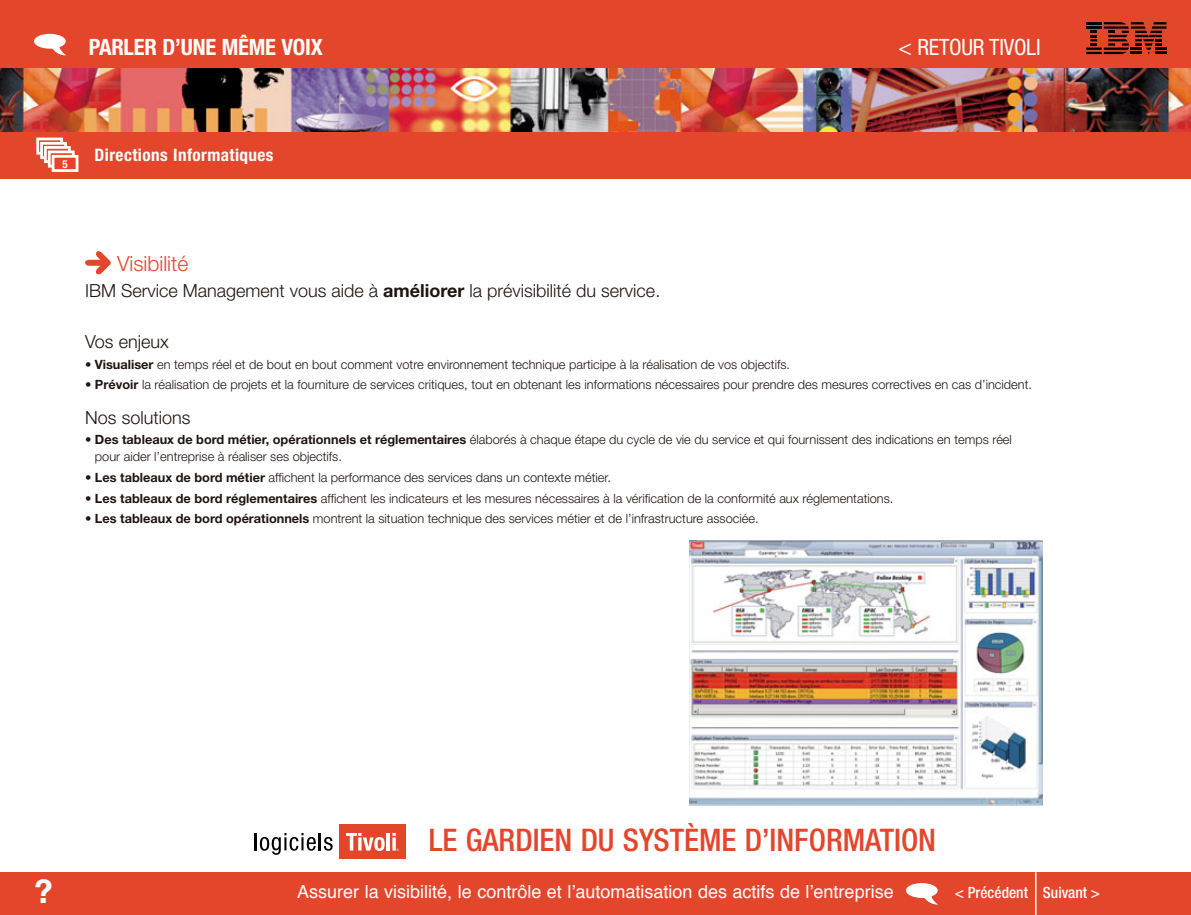
<style>
.page{position:relative;width:1191px;height:915px;background:#fff}
.page>*{position:absolute;margin:0;border:0;box-sizing:border-box;transform-origin:0 0}
.t1{font:700 32.55px "Helvetica Neue";color:#fff}
.t2{font:500 condensed 31.2px "Helvetica Neue";color:#e4462c}
.t3{font:700 condensed 22.5px "Helvetica Neue";letter-spacing:-.01em;color:#fff}
.t4{font:condensed 22.5px "Helvetica Neue";letter-spacing:-.01em;color:#fff}
.t5{font:300 21px "Helvetica Neue";color:#e4462c}
.t6{font:300 18px "Helvetica Neue";color:#1f1410}
.t7{font:18px "Helvetica";color:#fff}
.t8{font:700 condensed 17.1px "Helvetica Neue";letter-spacing:.025em;color:#fff}
.t9{font:500 condensed 15.45px "Helvetica Neue";color:#fff}
.t10{font:300 12.75px/16.5px "Helvetica Neue";color:#1f1410}
.t11{font:700 condensed 10.95px "Helvetica Neue";color:#fff}
.t12{font:3.3px "Helvetica";color:#fff}
.s1{font-weight:700}
</style>
<div class="page">
<div style="left:0;top:0;width:1191px;height:179px;background:#e4462c"></div>
<svg style="left:1086px;top:22px;width:80px;height:32px"></svg>
<div style="left:0;top:872px;width:1191px;height:42px;background:#e4462c"></div>
<hr style="left:1035px;top:871px;width:1px;height:43px;background:#fff">
<div style="left:34px;top:34px;width:32px;height:15px;background:#fff;border-radius:50%"></div>
<svg style="left:49px;top:43px;width:17px;height:13px"></svg>
<img style="left:0;top:68px;width:1191px;height:63px">
<div style="left:38px;top:139px;width:24px;height:14px;background:#e54f36"></div>
<div style="left:36px;top:137px;width:27px;height:17px;border:3px solid #fff"></div>
<div style="left:40px;top:142px;width:27px;height:17px;border:3px solid #fff"></div>
<div style="left:44px;top:146px;width:27px;height:17px;border:3px solid #fff"></div>
<div style="left:49px;top:152px;width:24px;height:14px;background:#e5533a"></div>
<div style="left:48px;top:150px;width:27px;height:17px;border:3px solid #fff"></div>
<div style="left:53px;top:156px;width:24px;height:14px;background:#e4462c"></div>
<div style="left:52px;top:155px;width:26px;height:17px;border:3px solid #fff"></div>
<div style="left:906px;top:882px;width:31px;height:15px;background:#fff;border-radius:50%"></div>
<svg style="left:921px;top:891px;width:17px;height:13px"></svg>
<svg style="left:85px;top:251px;width:26px;height:24px"></svg>
<img style="left:689px;top:540px;width:353px;height:265px">
<div style="left:339px;top:824px;width:67px;height:35px;background:#e4462c"></div>
<svg style="left:346px;top:833px;width:39px;height:17px"></svg>
<hr style="left:386px;top:832px;width:4px;height:18px;background:#fff">
<svg style="left:392px;top:837px;width:4px;height:13px"></svg>
<svg style="left:255px;top:833px;width:78px;height:21px"></svg>
<p class="t3" style="left:89px;top:39px;width:235px">PARLER D’UNE MÊME VOIX</p>
<p class="t4" style="left:898px;top:39px;width:144px">&lt; RETOUR TIVOLI</p>
<p class="t11" style="left:62px;top:160px;width:7px">5</p>
<p class="t8" style="left:95px;top:149px;width:180px">Directions Informatiques</p>
<p class="t5" style="left:117px;top:256px;width:73px">Visibilité</p>
<p class="t6" style="left:85px;top:284px;width:577px">IBM Service Management vous aide à <span class="s1">améliorer</span> la prévisibilité du service.</p>
<p class="t6" style="left:85px;top:335px;width:85px">Vos enjeux</p>
<p class="t10" style="left:85px;top:357px;width:706px">• <span class="s1">Visualiser</span> en temps réel et de bout en bout comment votre environnement technique participe à la réalisation de vos objectifs.</p>
<p class="t10" style="left:85px;top:377px;width:948px">• <span class="s1">Prévoir</span> la réalisation de projets et la fourniture de services critiques, tout en obtenant les informations nécessaires pour prendre des mesures correctives en cas d’incident.</p>
<p class="t6" style="left:85px;top:411px;width:107px">Nos solutions</p>
<p class="t10" style="left:95px;top:432px;width:918px;text-indent:-10px">• <span class="s1">Des tableaux de bord métier, opérationnels et réglementaires</span> élaborés à chaque étape du cycle de vie du service et qui fournissent des indications en temps réel pour aider l’entreprise à réaliser ses objectifs.</p>
<p class="t10" style="left:85px;top:470px;width:527px">• <span class="s1">Les tableaux de bord métier</span> affichent la performance des services dans un contexte métier.</p>
<p class="t10" style="left:85px;top:490px;width:810px">• <span class="s1">Les tableaux de bord réglementaires</span> affichent les indicateurs et les mesures nécessaires à la vérification de la conformité aux réglementations.</p>
<p class="t10" style="left:85px;top:511px;width:675px">• <span class="s1">Les tableaux de bord opérationnels</span> montrent la situation technique des services métier et de l’infrastructure associée.</p>
<p class="t1" style="left:35px;top:879px;width:20px">?</p>
<p class="t2" style="left:429px;top:828px;width:509px">LE GARDIEN DU SYSTÈME D’INFORMATION</p>
<p class="t7" style="left:297px;top:883px;width:598px">Assurer la visibilité, le contrôle et l’automatisation des actifs de l’entreprise</p>
<p class="t12" style="left:396px;top:848px;width:4px">®</p>
<p class="t9" style="left:955px;top:886px;width:147px">&lt; Précédent Suivant &gt;</p>
</div>
